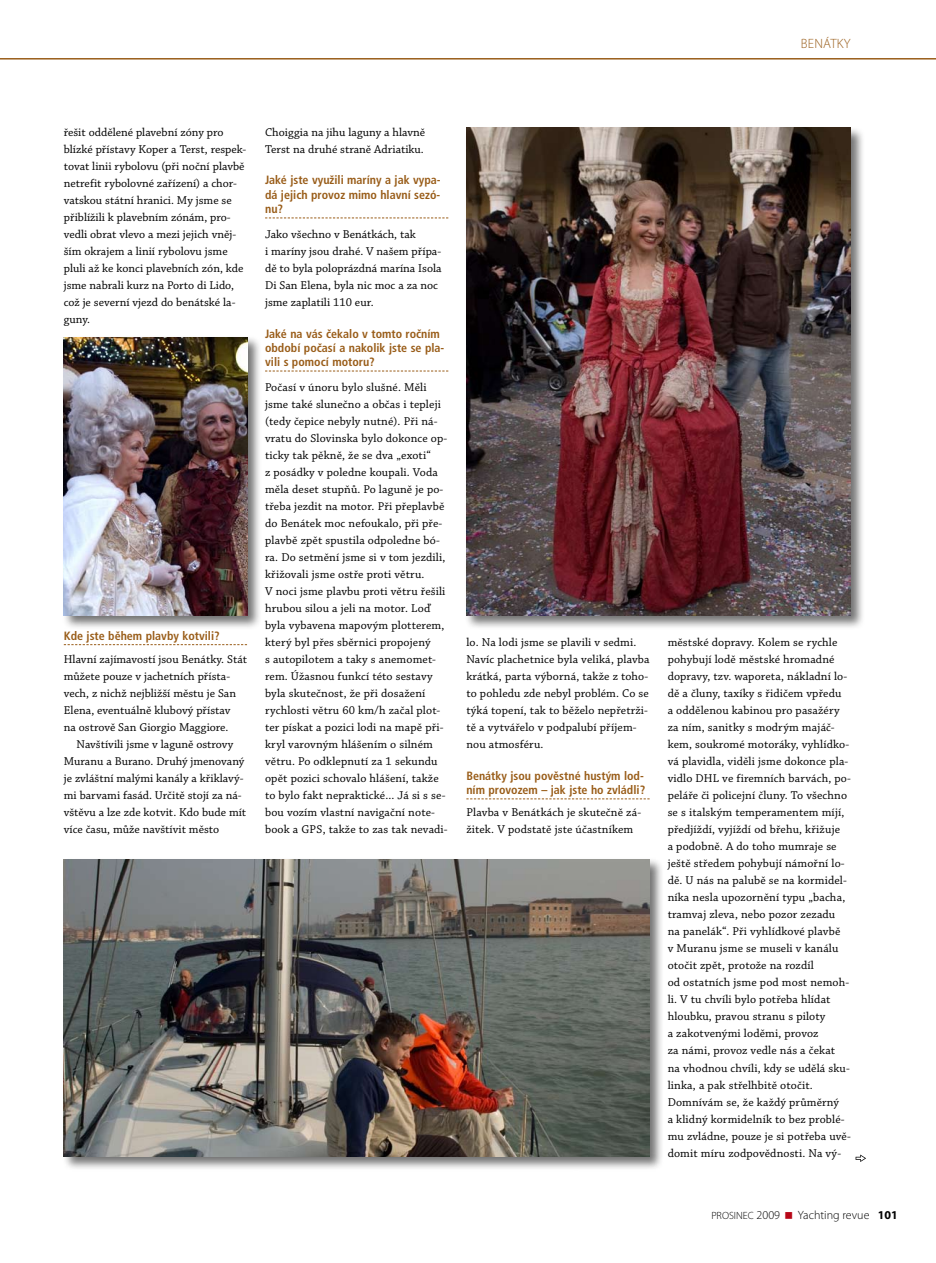
<style>
.page{position:relative;width:936px;height:1263px;background:#fff}
.page>*{position:absolute;margin:0;border:0;box-sizing:border-box;transform-origin:0 0}
.t1{font:300 13.5px "Myriad Pro";letter-spacing:.02em;color:#995d19}
.t2{font:12px/17px "Chaparral Pro";letter-spacing:.01em;color:#000}
.t3{font:700 condensed 12px/14.4px "Frutiger CE";color:#995d19}
.t4{font:300 12px "Myriad Pro";color:#000}
.t5{font:300 10.5px "Myriad Pro";color:#000}
.s1{font-size:12px}
.s2{font-weight:700}
</style>
<div class="page">
<svg style="left:64px;top:644px;width:183px;height:1px"></svg>
<svg style="left:265px;top:218px;width:183px;height:1px"></svg>
<svg style="left:265px;top:371px;width:183px;height:1px"></svg>
<svg style="left:466px;top:798px;width:183px;height:1px"></svg>
<svg style="left:855px;top:1154px;width:11px;height:8px"></svg>
<div style="left:464px;top:126px;width:401px;height:504px;background:#000;opacity:.55"></div>
<img style="left:466px;top:128px;width:384px;height:487px">
<div style="left:62px;top:857px;width:601px;height:314px;background:#000;opacity:.55"></div>
<img style="left:64px;top:859px;width:585px;height:298px">
<div style="left:62px;top:335px;width:200px;height:295px;background:#000;opacity:.55"></div>
<img style="left:64px;top:337px;width:183px;height:278px">
<hr style="left:0;top:58px;width:935px;height:2px;background:#995d19">
<p class="t1" style="left:800px;top:35px;width:52px">BENÁTKY</p>
<p class="t2" style="left:64px;top:124px;width:184px">řešit oddělené plavební zóny pro blízké přístavy Koper a Terst, respek&shy;tovat linii rybolovu (při noční plavbě netrefit rybolovné zařízení) a chor&shy;vatskou státní hranici. My jsme se přiblížili k plavebním zónám, pro&shy;vedli obrat vlevo a mezi jejich vněj&shy;ším okrajem a linií rybolovu jsme pluli až ke konci plavebních zón, kde jsme nabrali kurz na Porto di Lido, což je severní vjezd do benátské la&shy;guny.</p>
<p class="t3" style="left:64px;top:629px;width:157px">Kde jste během plavby kotvili?</p>
<p class="t2" style="left:64px;top:651px;width:185px">Hlavní zajímavostí jsou Benátky. Stát můžete pouze v jachetních přísta&shy;vech, z nichž nejbližší městu je San Elena, eventuálně klubový přístav<br>na ostrově San Giorgio Maggiore.</p>
<p class="t2" style="left:64px;top:736px;width:184px;text-indent:13px">Navštívili jsme v laguně ostrovy Muranu a Burano. Druhý jmenovaný je zvláštní malými kanály a křiklavý&shy;mi barvami fasád. Určitě stojí za ná&shy;vštěvu a lze zde kotvit. Kdo bude mít více času, může navštívit město</p>
<p class="t2" style="left:265px;top:124px;width:161px">Choiggia na jihu laguny a hlavně<br>Terst na druhé straně Adriatiku.</p>
<p class="t3" style="left:265px;top:173px;width:177px;text-align:justify">Jaké jste využili maríny a jak vypa&shy;dá jejich provoz mimo hlavní sezó&shy;nu?</p>
<p class="t2" style="left:265px;top:226px;width:178px">Jako všechno v Benátkách, tak<br>i maríny jsou drahé. V našem přípa&shy;dě to byla poloprázdná marína Isola<br>Di San Elena, byla nic moc a za noc jsme zaplatili 110 eur.</p>
<p class="t3" style="left:265px;top:326px;width:181px">Jaké na vás čekalo v tomto ročním období počasí a nakolik jste se pla&shy;vili s pomocí motoru?</p>
<p class="t2" style="left:265px;top:379px;width:184px">Počasí v únoru bylo slušné. Měli jsme také slunečno a občas i tepleji (tedy čepice nebyly nutné). Při ná&shy;vratu do Slovinska bylo dokonce op&shy;ticky tak pěkně, že se dva „exoti“<br>z posádky v poledne koupali. Voda měla deset stupňů. Po laguně je po&shy;třeba jezdit na motor. Při přeplavbě do Benátek moc nefoukalo, při pře&shy;plavbě zpět spustila odpoledne bó&shy;ra. Do setmění jsme si v tom jezdili, křižovali jsme ostře proti větru.<br>V noci jsme plavbu proti větru řešili hrubou silou a jeli na motor. Loď byla vybavena mapovým plotterem, který byl přes sběrnici propojený<br>s autopilotem a taky s anemomet&shy;rem. Úžasnou funkcí této sestavy byla skutečnost, že při dosažení rychlosti větru 60 km/h začal plot&shy;ter pískat a pozici lodi na mapě při&shy;kryl varovným hlášením o silném větru. Po odklepnutí za 1 sekundu opět pozici schovalo hlášení, takže to bylo fakt nepraktické... Já si s se&shy;bou vozím vlastní navigační note&shy;book a GPS, takže to zas tak nevadi-</p>
<p class="t2" style="left:466px;top:635px;width:185px">lo. Na lodi jsme se plavili v sedmi.<br>Navíc plachetnice byla veliká, plavba krátká, parta výborná, takže z toho&shy;to pohledu zde nebyl problém. Co se týká topení, tak to běželo nepřetrži&shy;tě a vytvářelo v podpalubí příjem&shy;nou atmosféru.</p>
<p class="t3" style="left:466px;top:769px;width:180px">Benátky jsou pověstné hustým lod&shy;ním provozem – jak jste ho zvládli?</p>
<p class="t2" style="left:466px;top:805px;width:176px">Plavba v Benátkách je skutečně zá&shy;žitek. V podstatě jste účastníkem</p>
<p class="t2" style="left:667px;top:634px;width:185px">městské dopravy. Kolem se rychle pohybují lodě městské hromadné dopravy, tzv. waporeta, nákladní lo&shy;dě a čluny, taxíky s řidičem vpředu<br>a oddělenou kabinou pro pasažéry za ním, sanitky s modrým majáč&shy;kem, soukromé motoráky, vyhlídko&shy;vá plavidla, viděli jsme dokonce pla&shy;vidlo DHL ve firemních barvách, po&shy;peláře či policejní čluny. To všechno se s italským temperamentem míjí, předjíždí, vyjíždí od břehu, křižuje<br>a podobně. A do toho mumraje se ještě středem pohybují námořní lo&shy;dě. U nás na palubě se na kormidel&shy;níka nesla upozornění typu „bacha, tramvaj zleva, nebo pozor zezadu<br>na panelák“. Při vyhlídkové plavbě<br>v Muranu jsme se museli v kanálu otočit zpět, protože na rozdíl<br>od ostatních jsme pod most nemoh&shy;li. V tu chvíli bylo potřeba hlídat hloubku, pravou stranu s piloty<br>a zakotvenými loděmi, provoz<br>za námi, provoz vedle nás a čekat<br>na vhodnou chvíli, kdy se udělá sku&shy;linka, a pak střelhbitě otočit.<br>Domnívám se, že každý průměrný<br>a klidný kormidelník to bez problé&shy;mu zvládne, pouze je si potřeba uvě&shy;domit míru zodpovědnosti. Na vý-</p>
<p class="t5" style="left:711px;top:1209px;width:70px">PROSINEC <span class="s1">2009</span></p>
<p class="t4" style="left:797px;top:1208px;width:101px">Yachting revue <span class="s2">101</span></p>
</div>
